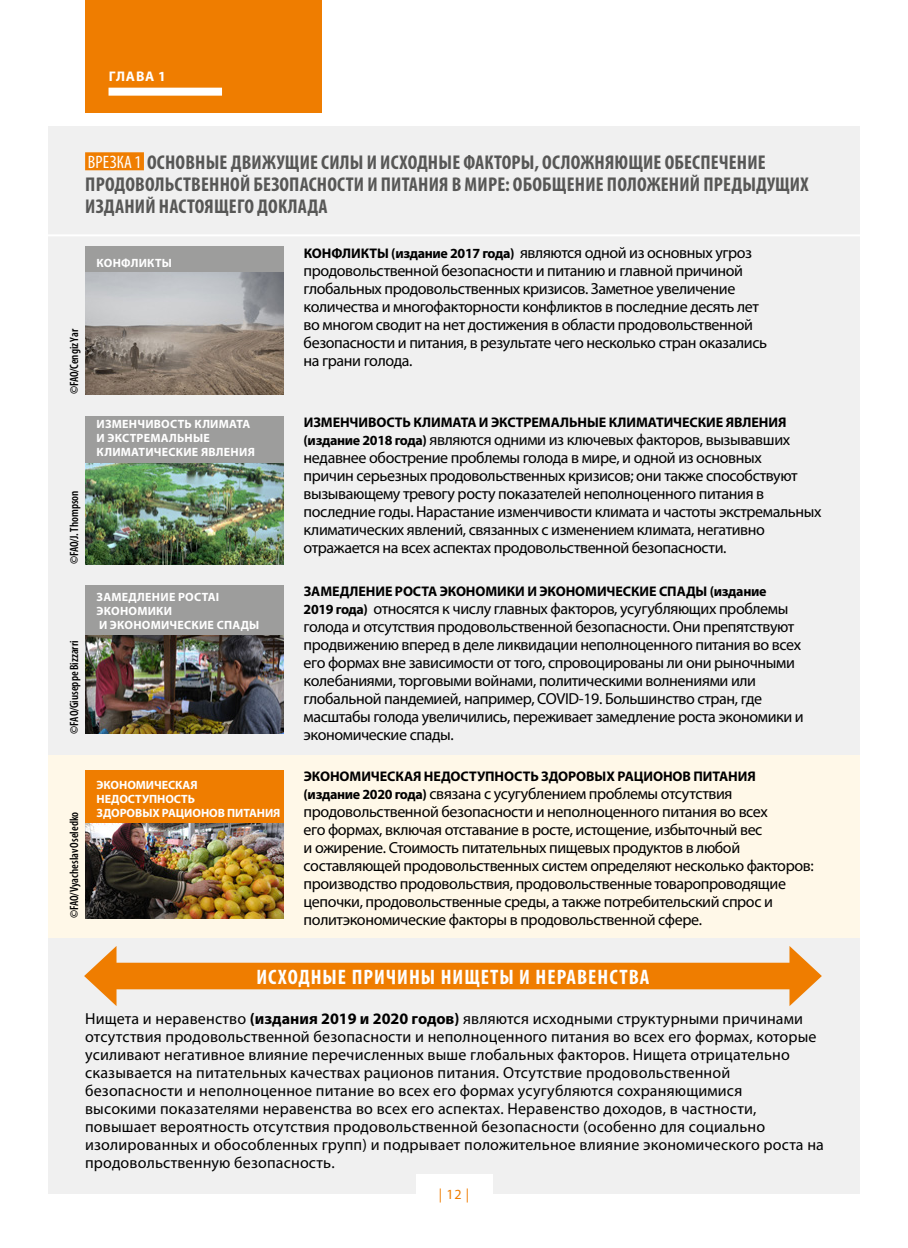
<style>
.page{position:relative;width:908px;height:1248px;background:#fff}
.page>*{position:absolute;margin:0;border:0;box-sizing:border-box;transform-origin:0 0}
.t1{font:700 condensed 21px "Myriad Pro";letter-spacing:.05em;color:#fff}
.t2{font:700 condensed 20px/22px "Myriad Pro";letter-spacing:.01em;color:#575756}
.t3{font:16px/18px "Myriad Pro";letter-spacing:-.025em;color:#000}
.t4{font:16px/18px "Myriad Pro";letter-spacing:.01em;color:#000}
.t5{font:700 14px "Myriad Pro";letter-spacing:-.005em;color:#000}
.t6{font:700 14px "Myriad Pro";letter-spacing:.06em;color:#fff}
.t7{font:14px "Myriad Pro";color:#ef7d00}
.t8{font:700 12px/14px "Myriad Pro";letter-spacing:.02em;color:#fff}
.t9{font:600 condensed 12px "Myriad Pro";color:#000}
.t10{font:700 12px/14px "Myriad Pro";letter-spacing:-.005em;color:#fff}
.s1{font-weight:400;font-size:18px;color:#fff}
.s2{font-weight:700;font-size:14px}
.s3{font-weight:700}
</style>
<div class="page">
<div style="left:85px;top:0;width:236px;height:113px;background:#ef7d00"></div>
<div style="left:108px;top:88px;width:114px;height:8px;background:#fff"></div>
<div style="left:48px;top:126px;width:811px;height:1067px;background:#f0f0f0"></div>
<hr style="left:28px;top:234px;width:851px;height:2px;background:#fff">
<div style="left:85px;top:152px;width:59px;height:18px;background:#ef7d00"></div>
<img style="left:85px;top:272px;width:198px;height:122px">
<img style="left:85px;top:462px;width:198px;height:102px">
<img style="left:85px;top:635px;width:198px;height:98px">
<div style="left:415px;top:1173px;width:77px;height:40px;background:#fff"></div>
<div style="left:104px;top:962px;width:697px;height:27px;background:#ef7d00"></div>
<svg style="left:84px;top:946px;width:32px;height:60px"></svg>
<svg style="left:789px;top:946px;width:32px;height:60px"></svg>
<div style="left:48px;top:755px;width:811px;height:182px;background:#fff8e8"></div>
<img style="left:85px;top:822px;width:198px;height:96px">
<div style="left:85px;top:246px;width:198px;height:26px;background:#9d9d9c"></div>
<div style="left:85px;top:416px;width:198px;height:46px;background:#9d9d9c"></div>
<div style="left:85px;top:585px;width:198px;height:50px;background:#9d9d9c"></div>
<div style="left:85px;top:770px;width:198px;height:52px;background:#ef7d00"></div>
<p class="t6" style="left:109px;top:67px;width:59px">ГЛАВА 1</p>
<p class="t2" style="left:85px;top:151px;width:724px"><span class="s1">ВРЕЗКА 1</span> ОСНОВНЫЕ ДВИЖУЩИЕ СИЛЫ И ИСХОДНЫЕ ФАКТОРЫ, ОСЛОЖНЯЮЩИЕ ОБЕСПЕЧЕНИЕ<br>ПРОДОВОЛЬСТВЕННОЙ БЕЗОПАСНОСТИ И ПИТАНИЯ В МИРЕ: ОБОБЩЕНИЕ ПОЛОЖЕНИЙ ПРЕДЫДУЩИХ<br>ИЗДАНИЙ НАСТОЯЩЕГО ДОКЛАДА</p>
<p class="t3" style="left:303px;top:243px;width:465px"><span class="s2">КОНФЛИКТЫ (издание 2017 года)</span> являются одной из основных угроз продовольственной безопасности и питанию и главной причиной глобальных продовольственных кризисов. Заметное увеличение количества и многофакторности конфликтов в последние десять лет во многом сводит на нет достижения в области продовольственной безопасности и питания, в результате чего несколько стран оказались на грани голода.</p>
<p class="t8" style="left:96px;top:255px;width:77px">КОНФЛИКТЫ</p>
<p class="t9" style="left:67px;top:394px;width:67px;rotate:-90deg">©FAO/Cengiz Yar</p>
<p class="t9" style="left:67px;top:564px;width:75px;rotate:-90deg">©FAO/J. Thompson</p>
<p class="t9" style="left:67px;top:733px;width:95px;rotate:-90deg">©FAO/Giuseppe Bizzarri</p>
<p class="t8" style="left:96px;top:417px;width:160px">ИЗМЕНЧИВОСТЬ КЛИМАТА<br>И ЭКСТРЕМАЛЬНЫЕ<br>КЛИМАТИЧЕСКИЕ ЯВЛЕНИЯ</p>
<p class="t8" style="left:96px;top:590px;width:164px">ЗАМЕДЛЕНИЕ РОСТАI<br>ЭКОНОМИКИ<br>И ЭКОНОМИЧЕСКИЕ СПАДЫ</p>
<p class="t9" style="left:67px;top:918px;width:108px;rotate:-90deg">©FAO/Vyacheslav Oseledko</p>
<p class="t10" style="left:96px;top:777px;width:185px">ЭКОНОМИЧЕСКАЯ<br>НЕДОСТУПНОСТЬ<br>ЗДОРОВЫХ РАЦИОНОВ ПИТАНИЯ</p>
<p class="t5" style="left:303px;top:412px;width:484px">ИЗМЕНЧИВОСТЬ КЛИМАТА И ЭКСТРЕМАЛЬНЫЕ КЛИМАТИЧЕСКИЕ ЯВЛЕНИЯ</p>
<p class="t3" style="left:303px;top:430px;width:519px"><span class="s2">(издание 2018 года)</span> являются одними из ключевых факторов, вызывавших недавнее обострение проблемы голода в мире, и одной из основных<br>причин серьезных продовольственных кризисов; они также способствуют вызывающему тревогу росту показателей неполноценного питания в последние годы. Нарастание изменчивости климата и частоты экстремальных климатических явлений, связанных с изменением климата, негативно отражается на всех аспектах продовольственной безопасности.</p>
<p class="t5" style="left:303px;top:582px;width:464px">ЗАМЕДЛЕНИЕ РОСТА ЭКОНОМИКИ И ЭКОНОМИЧЕСКИЕ СПАДЫ (издание</p>
<p class="t3" style="left:303px;top:599px;width:501px"><span class="s2">2019 года)</span> относятся к числу главных факторов, усугубляющих проблемы голода и отсутствия продовольственной безопасности. Они препятствуют продвижению вперед в деле ликвидации неполноценного питания во всех его формах вне зависимости от того, спровоцированы ли они рыночными колебаниями, торговыми войнами, политическими волнениями или глобальной пандемией, например, COVID-19. Большинство стран, где масштабы голода увеличились, переживает замедление роста экономики и экономические спады.</p>
<p class="t5" style="left:303px;top:766px;width:453px">ЭКОНОМИЧЕСКАЯ НЕДОСТУПНОСТЬ ЗДОРОВЫХ РАЦИОНОВ ПИТАНИЯ</p>
<p class="t3" style="left:303px;top:784px;width:511px"><span class="s2">(издание 2020 года)</span> связана с усугублением проблемы отсутствия продовольственной безопасности и неполноценного питания во всех<br>его формах, включая отставание в росте, истощение, избыточный вес<br>и ожирение. Стоимость питательных пищевых продуктов в любой составляющей продовольственных систем определяют несколько факторов: производство продовольствия, продовольственные товаропроводящие цепочки, продовольственные среды, а также потребительский спрос и политэкономические факторы в продовольственной сфере.</p>
<h1 class="t1" style="left:256px;top:964px;width:394px">ИСХОДНЫЕ ПРИЧИНЫ НИЩЕТЫ И НЕРАВЕНСТВА</h1>
<p class="t4" style="left:85px;top:1009px;width:740px">Нищета и неравенство <span class="s3">(издания 2019 и 2020 годов)</span> являются исходными структурными причинами отсутствия продовольственной безопасности и неполноценного питания во всех его формах, которые усиливают негативное влияние перечисленных выше глобальных факторов. Нищета отрицательно сказывается на питательных качествах рационов питания. Отсутствие продовольственной безопасности и неполноценное питание во всех его формах усугубляются сохраняющимися<br>высокими показателями неравенства во всех его аспектах. Неравенство доходов, в частности, повышает вероятность отсутствия продовольственной безопасности (особенно для социально изолированных и обособленных групп) и подрывает положительное влияние экономического роста на продовольственную безопасность.</p>
<p class="t7" style="left:438px;top:1184px;width:32px">| 12 |</p>
</div>
